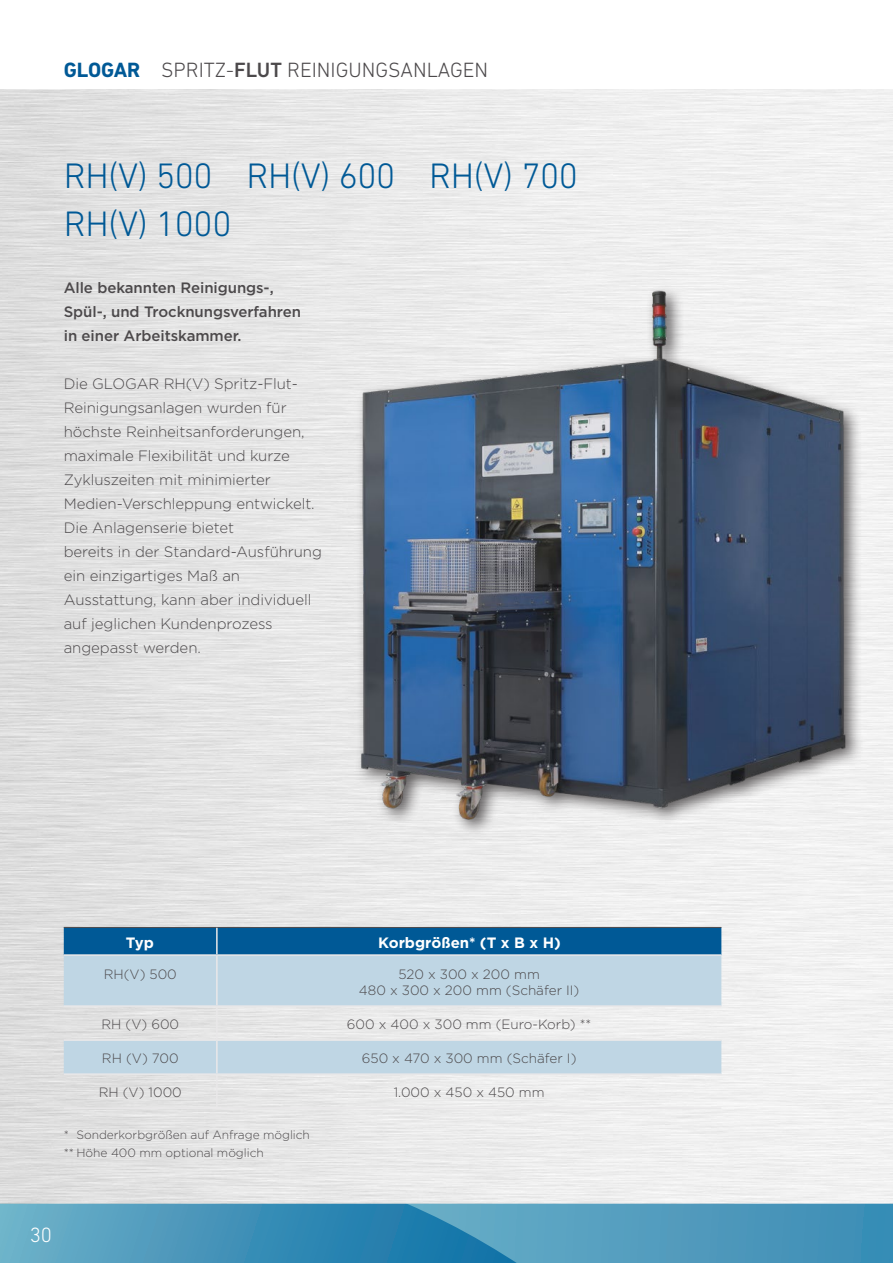
<style>
.page{position:relative;width:893px;height:1263px;background:#fff}
.page>*{position:absolute;margin:0;border:0;box-sizing:border-box;transform-origin:0 0}
.t1{font:300 36px/48px "DIN Next LT Pro";letter-spacing:-.01em;color:#005996}
.t2{font:300 21px "DIN Next LT Pro";color:#4c494b}
.t3{font:300 21px "DIN Next LT Pro";color:#fff}
.t4{font:300 15px/24px "Gotham HTF";letter-spacing:-.005em;color:#4c494b}
.t5{font:500 15px/24px "Gotham HTF";letter-spacing:-.005em;color:#4c494b}
.t6{font:700 15px "Gotham";color:#fff}
.t7{font:300 13.5px/16.2px "Gotham";color:#4c494b;text-align:center}
.t8{font:300 12px/18px "Gotham HTF";letter-spacing:-.005em;color:#4c494b}
.s1{font-weight:700;color:#005996}
.s2{font-weight:500}
</style>
<div class="page">
<svg style="left:689px;top:1203px;width:204px;height:60px;background:#4794b9"></svg>
<svg style="left:0;top:1203px;width:689px;height:60px;background:#4a98bb"></svg>
<div style="left:64px;top:928px;width:657px;height:26px;background:#005996"></div>
<svg style="left:64px;top:956px;width:657px;height:117px;background:#cadbe5"></svg>
<hr style="left:64px;top:927px;width:153px;height:1px;background:#4c494b">
<hr style="left:217px;top:927px;width:504px;height:1px;background:#4c494b">
<hr style="left:64px;top:954px;width:153px;height:2px;background:#e9e8e9">
<hr style="left:217px;top:954px;width:504px;height:2px;background:#e9e8e9">
<hr style="left:216px;top:956px;width:2px;height:49px;background:#e9e8e9">
<hr style="left:64px;top:1005px;width:153px;height:2px;background:#e9e8e9">
<hr style="left:217px;top:1005px;width:504px;height:2px;background:#e9e8e9">
<hr style="left:216px;top:1007px;width:2px;height:32px;background:#e9e8e9">
<hr style="left:64px;top:1039px;width:153px;height:2px;background:#e9e8e9">
<hr style="left:217px;top:1039px;width:504px;height:2px;background:#e9e8e9">
<hr style="left:216px;top:1041px;width:2px;height:32px;background:#e9e8e9">
<hr style="left:64px;top:1073px;width:153px;height:2px;background:#e9e8e9">
<hr style="left:217px;top:1073px;width:504px;height:2px;background:#e9e8e9">
<hr style="left:216px;top:1075px;width:2px;height:32px;background:#e9e8e9">
<hr style="left:64px;top:1107px;width:153px;height:2px;background:#e9e8e9">
<hr style="left:217px;top:1107px;width:504px;height:2px;background:#e9e8e9">
<hr style="left:216px;top:928px;width:2px;height:26px;background:#e9e8e9">
<img style="left:139px;top:281px;width:754px;height:579px">
<h2 class="t2" style="left:64px;top:58px;width:426px"><span class="s1">GLOGAR</span> SPRITZ-<span class="s2">FLUT</span> REINIGUNGSANLAGEN</h2>
<h1 class="t1" style="left:64px;top:151px;width:516px">RH(V) 500 RH(V) 600 RH(V) 700<br>RH(V) 1000</h1>
<p class="t5" style="left:64px;top:276px;width:239px">Alle bekannten Reinigungs-,<br>Spül-, und Trocknungsverfahren in einer Arbeitskammer.</p>
<p class="t4" style="left:64px;top:372px;width:260px">Die GLOGAR RH(V) Spritz-Flut-<br>Reinigungsanlagen wurden für höchste Reinheitsanforderungen, maximale Flexibilität und kurze<br>Zykluszeiten mit minimierter<br>Medien-Verschleppung entwickelt.<br>Die Anlagenserie bietet<br>bereits in der Standard-Ausführung ein einzigartiges Maß an<br>Ausstattung, kann aber individuell auf jeglichen Kundenprozess angepasst werden.</p>
<p class="t6" style="left:126px;top:934px;width:30px">Typ</p>
<p class="t6" style="left:378px;top:934px;width:184px">Korbgrößen* (T x B x H)</p>
<p class="t7" style="left:104px;top:965px;width:75px">RH(V) 500</p>
<p class="t7" style="left:359px;top:965px;width:222px">520 x 300 x 200 mm<br>480 x 300 x 200 mm (Schäfer II)</p>
<p class="t7" style="left:101px;top:1016px;width:79px">RH (V) 600</p>
<p class="t7" style="left:347px;top:1016px;width:246px">600 x 400 x 300 mm (Euro-Korb) **</p>
<p class="t7" style="left:102px;top:1050px;width:78px">RH (V) 700</p>
<p class="t7" style="left:362px;top:1050px;width:216px">650 x 470 x 300 mm (Schäfer I)</p>
<p class="t7" style="left:99px;top:1084px;width:85px">RH (V) 1000</p>
<p class="t7" style="left:394px;top:1084px;width:152px">1.000 x 450 x 450 mm</p>
<p class="t8" style="left:64px;top:1125px;width:248px">* Sonderkorbgrößen auf Anfrage möglich ** Höhe 400 mm optional möglich</p>
<h2 class="t3" style="left:30px;top:1222px;width:24px">30</h2>
</div>
